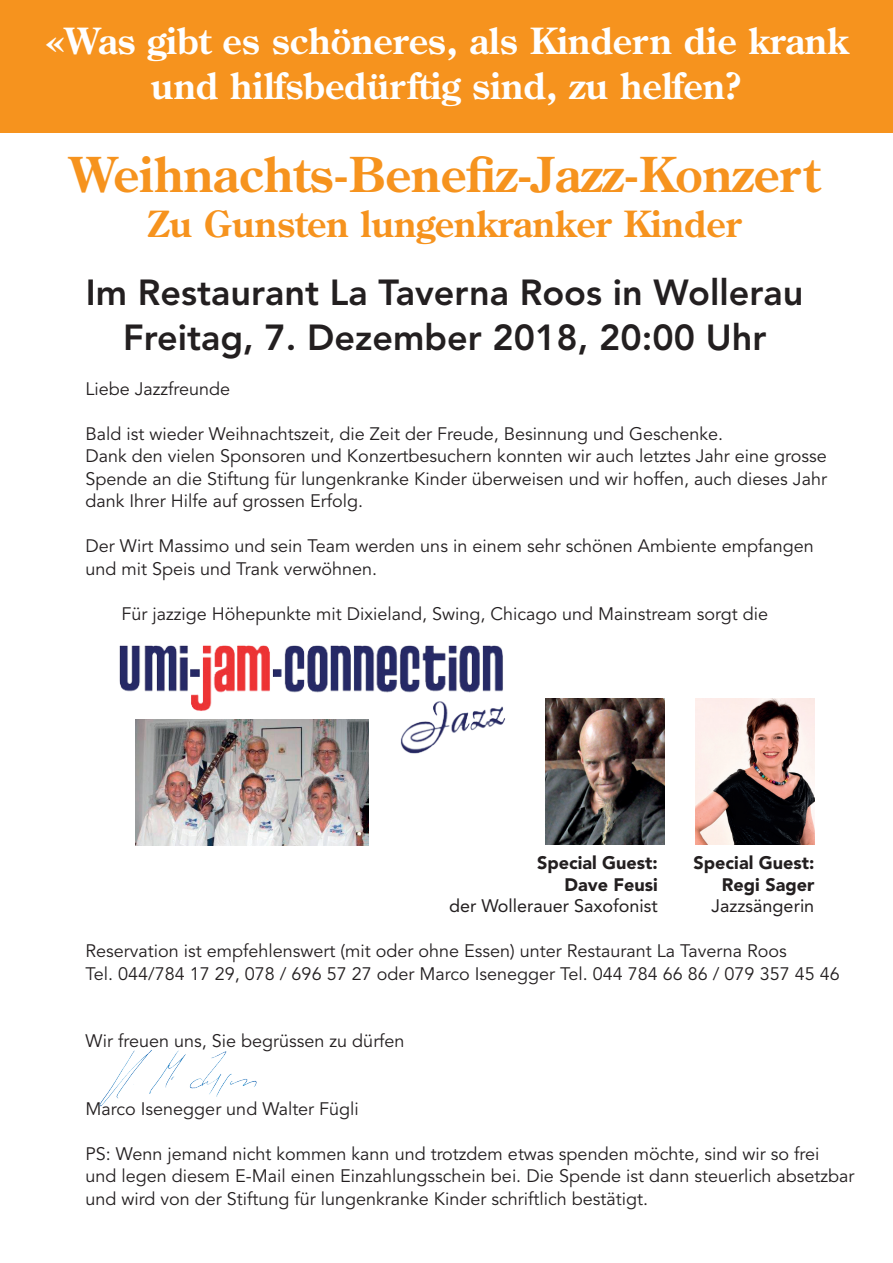
<style>
.page{position:relative;width:893px;height:1263px;background:#fff}
.page>*{position:absolute;margin:0;border:0;box-sizing:border-box;transform-origin:0 0}
.t1{font:700 48px "Century Old Style Std";color:#f6931e}
.t2{font:700 36px/45px "Century Old Style Std";color:#fff;text-align:center}
.t3{font:800 36px/45px "Avenir";color:#231f20;text-align:center}
.t4{font:700 36px "Century Old Style Std";color:#f6931e}
.t5{font:18px/22.5px "Avenir";color:#231f20}
.t6{font:900 18px/21.6px "Avenir";color:#231f20;text-align:right}
.t7{font:18px "Avenir";color:#231f20}
</style>
<div class="page">
<div style="left:0;top:0;width:893px;height:133px;background:#f6931e"></div>
<img style="left:136px;top:758px;width:233px;height:87px">
<img style="left:119px;top:645px;width:386px;height:113px">
<img style="left:99px;top:1050px;width:158px;height:57px">
<img style="left:695px;top:698px;width:119px;height:146px">
<img style="left:545px;top:698px;width:119px;height:146px">
<h2 class="t2" style="left:44px;top:17px;width:806px">«Was gibt es schöneres, als Kindern die krank und hilfsbedürftig sind, zu helfen?</h2>
<h1 class="t1" style="left:70px;top:143px;width:751px">Weihnachts-Benefiz-Jazz-Konzert</h1>
<h2 class="t4" style="left:148px;top:200px;width:595px">Zu Gunsten lungenkranker Kinder</h2>
<h2 class="t3" style="left:86px;top:270px;width:719px">Im Restaurant La Taverna Roos in Wollerau<br>Freitag, 7. Dezember 2018, 20:00 Uhr</h2>
<p class="t5" style="left:86px;top:378px;width:146px">Liebe Jazzfreunde</p>
<p class="t5" style="left:86px;top:423px;width:743px">Bald ist wieder Weihnachtszeit, die Zeit der Freude, Besinnung und Geschenke.<br>Dank den vielen Sponsoren und Konzertbesuchern konnten wir auch letztes Jahr eine grosse Spende an die Stiftung für lungenkranke Kinder überweisen und wir hoffen, auch dieses Jahr dank Ihrer Hilfe auf grossen Erfolg.</p>
<p class="t5" style="left:86px;top:535px;width:730px">Der Wirt Massimo und sein Team werden uns in einem sehr schönen Ambiente empfangen und mit Speis und Trank verwöhnen.</p>
<p class="t5" style="left:121px;top:603px;width:648px">Für jazzige Höhepunkte mit Dixieland, Swing, Chicago und Mainstream sorgt die</p>
<p class="t6" style="left:537px;top:852px;width:122px">Special Guest:<br>Dave Feusi</p>
<p class="t7" style="left:449px;top:895px;width:210px">der Wollerauer Saxofonist</p>
<p class="t6" style="left:694px;top:852px;width:122px">Special Guest:<br>Regi Sager</p>
<p class="t7" style="left:712px;top:895px;width:104px">Jazzsängerin</p>
<p class="t5" style="left:86px;top:940px;width:756px">Reservation ist empfehlenswert (mit oder ohne Essen) unter Restaurant La Taverna Roos<br>Tel. 044/784 17 29, 078 / 696 57 27 oder Marco Isenegger Tel. 044 784 66 86 / 079 357 45 46</p>
<p class="t5" style="left:86px;top:1030px;width:321px">Wir freuen uns, Sie begrüssen zu dürfen</p>
<p class="t5" style="left:86px;top:1098px;width:275px">Marco Isenegger und Walter Fügli</p>
<p class="t5" style="left:86px;top:1143px;width:770px">PS: Wenn jemand nicht kommen kann und trotzdem etwas spenden möchte, sind wir so frei und legen diesem E-Mail einen Einzahlungsschein bei. Die Spende ist dann steuerlich absetzbar und wird von der Stiftung für lungenkranke Kinder schriftlich bestätigt.</p>
</div>
